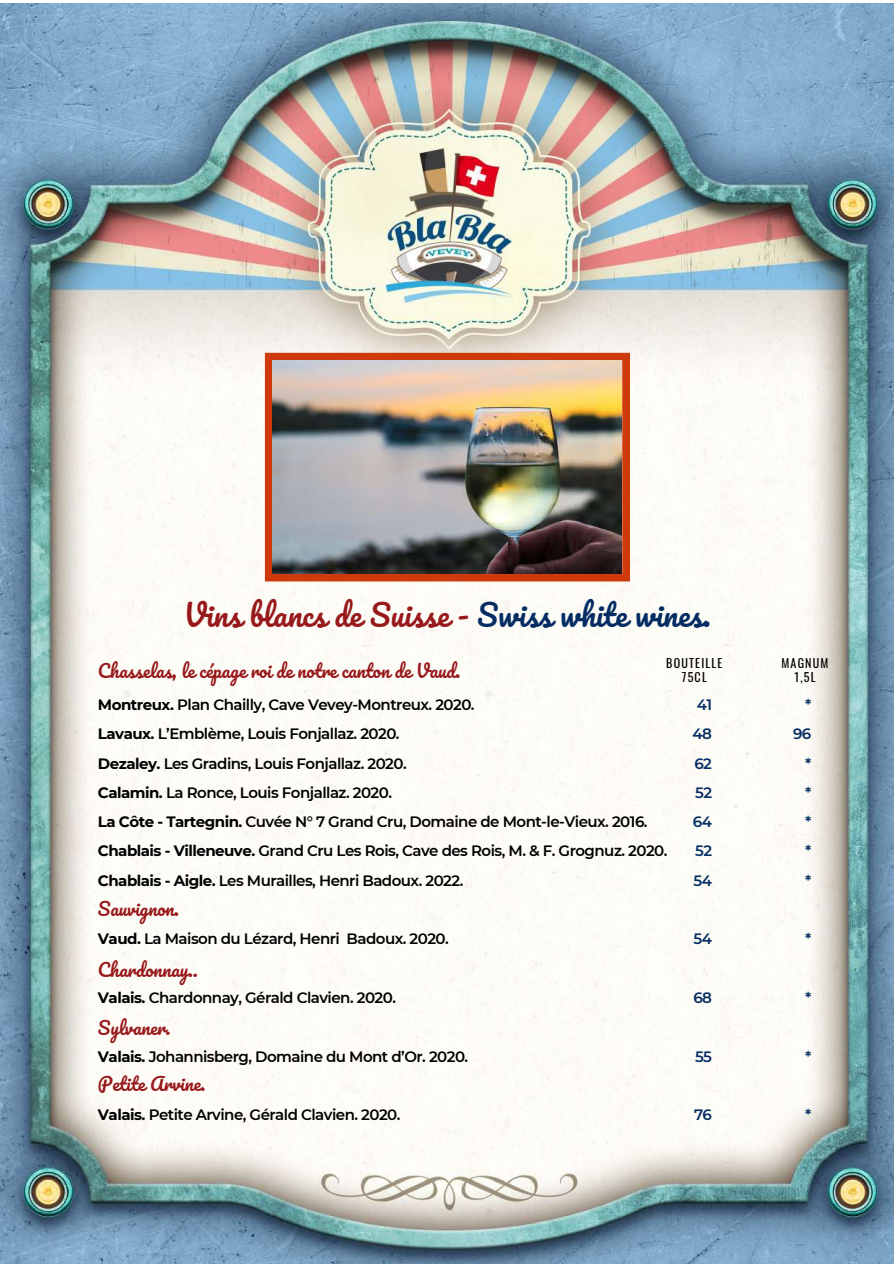
<style>
.page{position:relative;width:894px;height:1264px;background:#fff}
.page>*{position:absolute;margin:0;border:0;box-sizing:border-box;transform-origin:0 0}
.t1{font:30px "Pacifico";color:#98191c}
.t2{font:18px "Pacifico";color:#98191c}
.t3{font:600 15px/29.2px "Montserrat";letter-spacing:-.035em;color:#000}
.t4{font:600 15px/29.2px "Montserrat";letter-spacing:-.035em;color:#052d63;text-align:justify}
.t5{font:12px/14px "Oswald";letter-spacing:.1em;color:#000;text-align:center}
.s1{color:#052d63}
.s2{font-weight:700}
</style>
<div class="page">
<img style="left:0;top:4px;width:893px;height:1259px">
<svg style="left:265px;top:353px;width:364px;height:228px;background:#c63b10"></svg>
<img style="left:272px;top:360px;width:349px;height:213px">
<h1 class="t1" style="left:183px;top:599px;width:528px">Vins blancs de Suisse - <span class="s1">Swiss white wines.</span></h1>
<p class="t2" style="left:98px;top:661px;width:364px">Chasselas, le cépage roi de notre canton de Vaud.</p>
<p class="t5" style="left:666px;top:656px;width:58px">BOUTEILLE<br>75CL</p>
<p class="t5" style="left:781px;top:656px;width:49px">MAGNUM<br>1,5L</p>
<p class="t3" style="left:98px;top:690px;width:571px"><span class="s2">Montreux.</span> Plan Chailly, Cave Vevey-Montreux. 2020.<br><span class="s2">Lavaux.</span> L’Emblème, Louis Fonjallaz. 2020.<br><span class="s2">Dezaley.</span> Les Gradins, Louis Fonjallaz. 2020.<br><span class="s2">Calamin.</span> La Ronce, Louis Fonjallaz. 2020.<br><span class="s2">La Côte - Tartegnin.</span> Cuvée N° 7 Grand Cru, Domaine de Mont-le-Vieux. 2016.<br><span class="s2">Chablais - Villeneuve.</span> Grand Cru Les Rois, Cave des Rois, M. &amp; F. Grognuz. 2020.<br><span class="s2">Chablais - Aigle.</span> Les Murailles, Henri Badoux. 2022.</p>
<p class="t4" style="left:692px;top:690px;width:21px">41<br>48<br>62<br>52<br>64<br>52<br>54</p>
<p class="t4" style="left:792px;top:690px;width:20px;text-align:right">*<br>96 *<br>*<br>*<br>*<br>*</p>
<p class="t2" style="left:98px;top:899px;width:83px">Sauvignon.</p>
<p class="t2" style="left:98px;top:960px;width:101px">Chardonnay..</p>
<p class="t2" style="left:98px;top:1018px;width:74px">Sylvaner.</p>
<p class="t2" style="left:98px;top:1074px;width:109px">Petite Arvine.</p>
<p class="t3" style="left:98px;top:924px;width:352px"><span class="s2">Vaud.</span> La Maison du Lézard, Henri Badoux. 2020.</p>
<p class="t3" style="left:98px;top:982px;width:299px"><span class="s2">Valais.</span> Chardonnay, Gérald Clavien. 2020.</p>
<p class="t3" style="left:98px;top:1041px;width:372px"><span class="s2">Valais.</span> Johannisberg, Domaine du Mont d’Or. 2020.</p>
<p class="t4" style="left:693px;top:924px;width:20px">54</p>
<p class="t4" style="left:804px;top:924px;width:8px">*</p>
<p class="t4" style="left:693px;top:982px;width:20px">68</p>
<p class="t4" style="left:804px;top:982px;width:8px">*</p>
<p class="t4" style="left:694px;top:1041px;width:19px">55</p>
<p class="t4" style="left:804px;top:1041px;width:8px">*</p>
<p class="t3" style="left:98px;top:1100px;width:304px"><span class="s2">Valais.</span> Petite Arvine, Gérald Clavien. 2020.</p>
<p class="t4" style="left:693px;top:1100px;width:20px">76</p>
<p class="t4" style="left:804px;top:1100px;width:8px">*</p>
</div>
